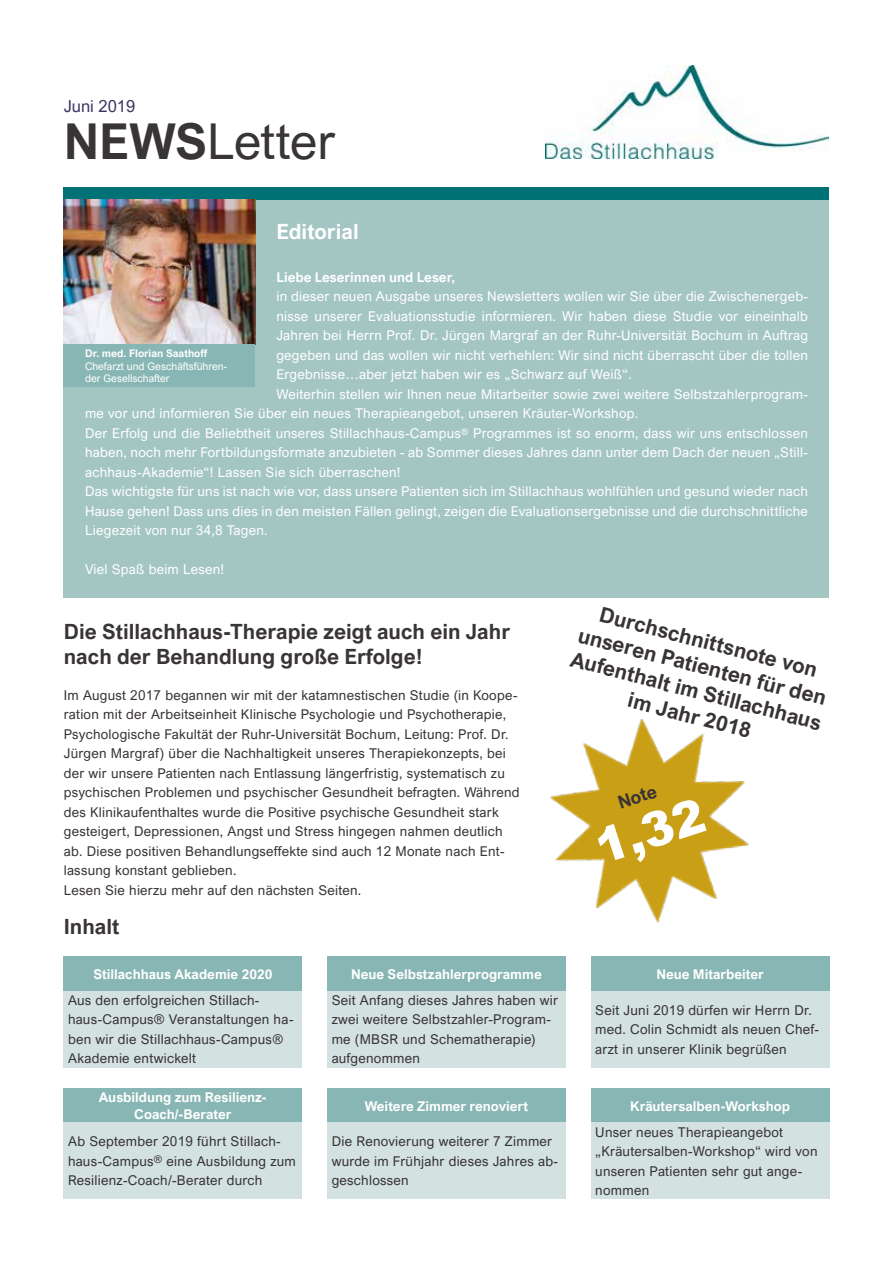
<style>
.page{position:relative;width:893px;height:1263px;background:#fff}
.page>*{position:absolute;margin:0;border:0;box-sizing:border-box;transform-origin:0 0}
.t1{font:49.5px "Arial Nova";letter-spacing:-.005em;color:#393435}
.t2{font:900 48px "Arial";color:#fff}
.t3{font:700 21px/25.2px "Arial Nova";color:#393435}
.t4{font:700 21px/25.2px "Arial Nova";color:#383334;text-align:center}
.t5{font:700 21px "Arial Nova";color:#fff}
.t6{font:700 18px "Arial Nova";color:#383334}
.t7{font:16.5px "Arial Nova";color:#393563}
.t8{font:13.5px "Arial Nova";letter-spacing:.02em;color:#fff}
.t9{font:13.5px/19.5px "Arial Nova";letter-spacing:.02em;color:#393435}
.t10{font:13.5px/19.5px "Arial Nova";letter-spacing:.02em;color:#383334}
.t11{font:700 13.5px/16.2px "Arial Nova";color:#fff;text-align:center}
.t12{font:10.5px/12.6px "Arial Nova";color:#fff}
.t13{font:700 10.5px "Arial Nova";color:#fff}
.s1{font-weight:700}
</style>
<div class="page">
<img style="left:546px;top:65px;width:283px;height:94px">
<div style="left:64px;top:187px;width:765px;height:13px;background:#007276"></div>
<div style="left:64px;top:200px;width:765px;height:397px;background:#a4c6c3"></div>
<div style="left:591px;top:957px;width:238px;height:34px;background:#87b6b4"></div>
<img style="left:64px;top:200px;width:191px;height:144px">
<div style="left:327px;top:957px;width:239px;height:34px;background:#87b6b4"></div>
<div style="left:327px;top:1089px;width:239px;height:34px;background:#87b6b4"></div>
<div style="left:591px;top:1089px;width:238px;height:34px;background:#87b6b4"></div>
<div style="left:64px;top:957px;width:238px;height:34px;background:#87b6b4"></div>
<div style="left:64px;top:1089px;width:238px;height:34px;background:#87b6b4"></div>
<div style="left:591px;top:991px;width:238px;height:76px;background:#d3e2e1"></div>
<div style="left:327px;top:1123px;width:239px;height:76px;background:#d3e2e1"></div>
<div style="left:591px;top:1123px;width:238px;height:76px;background:#d3e2e1"></div>
<div style="left:64px;top:991px;width:238px;height:76px;background:#d3e2e1"></div>
<div style="left:64px;top:1123px;width:238px;height:76px;background:#d3e2e1"></div>
<div style="left:327px;top:991px;width:239px;height:76px;background:#d3e2e1"></div>
<div style="left:64px;top:344px;width:191px;height:43px;background:#87b6b4"></div>
<img style="left:550px;top:719px;width:199px;height:204px">
<p class="t7" style="left:64px;top:97px;width:73px">Juni 2019</p>
<h1 class="t1" style="left:64px;top:114px;width:273px"><span class="s1">NEWS</span>Letter</h1>
<h3 class="t5" style="left:276px;top:219px;width:84px">Editorial</h3>
<p class="t11" style="left:276px;top:269px;width:180px">Liebe Leserinnen und Leser,</p>
<p class="t8" style="left:276px;top:289px;width:533px">in dieser neuen Ausgabe unseres Newsletters wollen wir Sie über die Zwischenergeb-</p>
<p class="t8" style="left:276px;top:308px;width:533px">nisse unserer Evaluationsstudie informieren. Wir haben diese Studie vor eineinhalb</p>
<p class="t8" style="left:276px;top:328px;width:533px">Jahren bei Herrn Prof. Dr. Jürgen Margraf an der Ruhr-Universität Bochum in Auftrag</p>
<p class="t8" style="left:276px;top:347px;width:533px">gegeben und das wollen wir nicht verhehlen: Wir sind nicht überrascht über die tollen</p>
<p class="t8" style="left:276px;top:367px;width:357px">Ergebnisse…aber jetzt haben wir es „Schwarz auf Weiß“.</p>
<p class="t8" style="left:276px;top:386px;width:533px">Weiterhin stellen wir Ihnen neue Mitarbeiter sowie zwei weitere Selbstzahlerprogram-</p>
<p class="t8" style="left:85px;top:406px;width:555px">me vor und informieren Sie über ein neues Therapieangebot, unseren Kräuter-Workshop.</p>
<p class="t8" style="left:85px;top:425px;width:724px">Der Erfolg und die Beliebtheit unseres Stillachhaus-Campus<sup>®</sup> Programmes ist so enorm, dass wir uns entschlossen</p>
<p class="t8" style="left:85px;top:445px;width:724px">haben, noch mehr Fortbildungsformate anzubieten - ab Sommer dieses Jahres dann unter dem Dach der neuen „Still-</p>
<p class="t8" style="left:85px;top:464px;width:317px">achhaus-Akademie“! Lassen Sie sich überraschen!</p>
<p class="t8" style="left:85px;top:484px;width:724px">Das wichtigste für uns ist nach wie vor, dass unsere Patienten sich im Stillachhaus wohlfühlen und gesund wieder nach</p>
<p class="t8" style="left:85px;top:503px;width:724px">Hause gehen! Dass uns dies in den meisten Fällen gelingt, zeigen die Evaluationsergebnisse und die durchschnittliche</p>
<p class="t8" style="left:85px;top:523px;width:184px">Liegezeit von nur 34,8 Tagen.</p>
<p class="t8" style="left:85px;top:562px;width:141px">Viel Spaß beim Lesen!</p>
<p class="t13" style="left:85px;top:347px;width:124px">Dr. med. Florian Saathoff</p>
<p class="t12" style="left:85px;top:359px;width:144px">Chefarzt und Geschäftsführen&shy;der Gesellschafter</p>
<h3 class="t3" style="left:64px;top:619px;width:448px">Die Stillachhaus-Therapie zeigt auch ein Jahr nach der Behandlung große Erfolge!</h3>
<p class="t9" style="left:64px;top:685px;width:457px">Im August 2017 begannen wir mit der katamnestischen Studie (in Koope&shy;ration mit der Arbeitseinheit Klinische Psychologie und Psychotherapie, Psychologische Fakultät der Ruhr-Universität Bochum, Leitung: Prof. Dr.<br>Jürgen Margraf) über die Nachhaltigkeit unseres Therapiekonzepts, bei der wir unsere Patienten nach Entlassung längerfristig, systematisch zu psychischen Problemen und psychischer Gesundheit befragten. Während des Klinikaufenthaltes wurde die Positive psychische Gesundheit stark gesteigert, Depressionen, Angst und Stress hingegen nahmen deutlich ab. Diese positiven Behandlungseffekte sind auch 12 Monate nach Ent&shy;lassung konstant geblieben.<br>Lesen Sie hierzu mehr auf den nächsten Seiten.</p>
<h3 class="t3" style="left:64px;top:914px;width:57px">Inhalt</h3>
<h3 class="t4" style="left:586px;top:598px;width:260px;rotate:14deg">Durchschnittsnote von unseren Patienten für den<br>Aufenthalt im Stillachhaus im Jahr 2018</h3>
<h3 class="t6" style="left:615px;top:793px;width:41px;rotate:-18deg">Note</h3>
<h2 class="t2" style="left:586px;top:815px;width:114px;rotate:-18deg">1,32</h2>
<p class="t11" style="left:93px;top:966px;width:180px">Stillachhaus Akademie 2020</p>
<p class="t10" style="left:68px;top:990px;width:227px">Aus den erfolgreichen Stillach&shy;haus-Campus® Veranstaltungen ha&shy;ben wir die Stillachhaus-Campus®<br>Akademie entwickelt</p>
<p class="t11" style="left:99px;top:1089px;width:169px">Ausbildung zum Resilienz-<br>Coach/-Berater</p>
<p class="t10" style="left:68px;top:1132px;width:229px">Ab September 2019 führt Stillach&shy;haus-Campus<sup>®</sup> eine Ausbildung zum<br>Resilienz-Coach/-Berater durch</p>
<p class="t11" style="left:351px;top:966px;width:192px">Neue Selbstzahlerprogramme</p>
<p class="t11" style="left:656px;top:966px;width:109px">Neue Mitarbeiter</p>
<p class="t10" style="left:332px;top:990px;width:228px">Seit Anfang dieses Jahres haben wir zwei weitere Selbstzahler-Program&shy;me (MBSR und Schematherapie) aufgenommen</p>
<p class="t10" style="left:595px;top:1000px;width:225px">Seit Juni 2019 dürfen wir Herrn Dr. med. Colin Schmidt als neuen Chef&shy;arzt in unserer Klinik begrüßen</p>
<p class="t11" style="left:365px;top:1097px;width:165px">Weitere Zimmer renoviert</p>
<p class="t11" style="left:630px;top:1097px;width:161px">Kräutersalben-Workshop</p>
<p class="t10" style="left:332px;top:1132px;width:228px">Die Renovierung weiterer 7 Zimmer wurde im Frühjahr dieses Jahres ab&shy;geschlossen</p>
<p class="t10" style="left:595px;top:1122px;width:224px">Unser neues Therapieangebot „Kräutersalben-Workshop“ wird von unseren Patienten sehr gut ange&shy;nommen</p>
</div>
